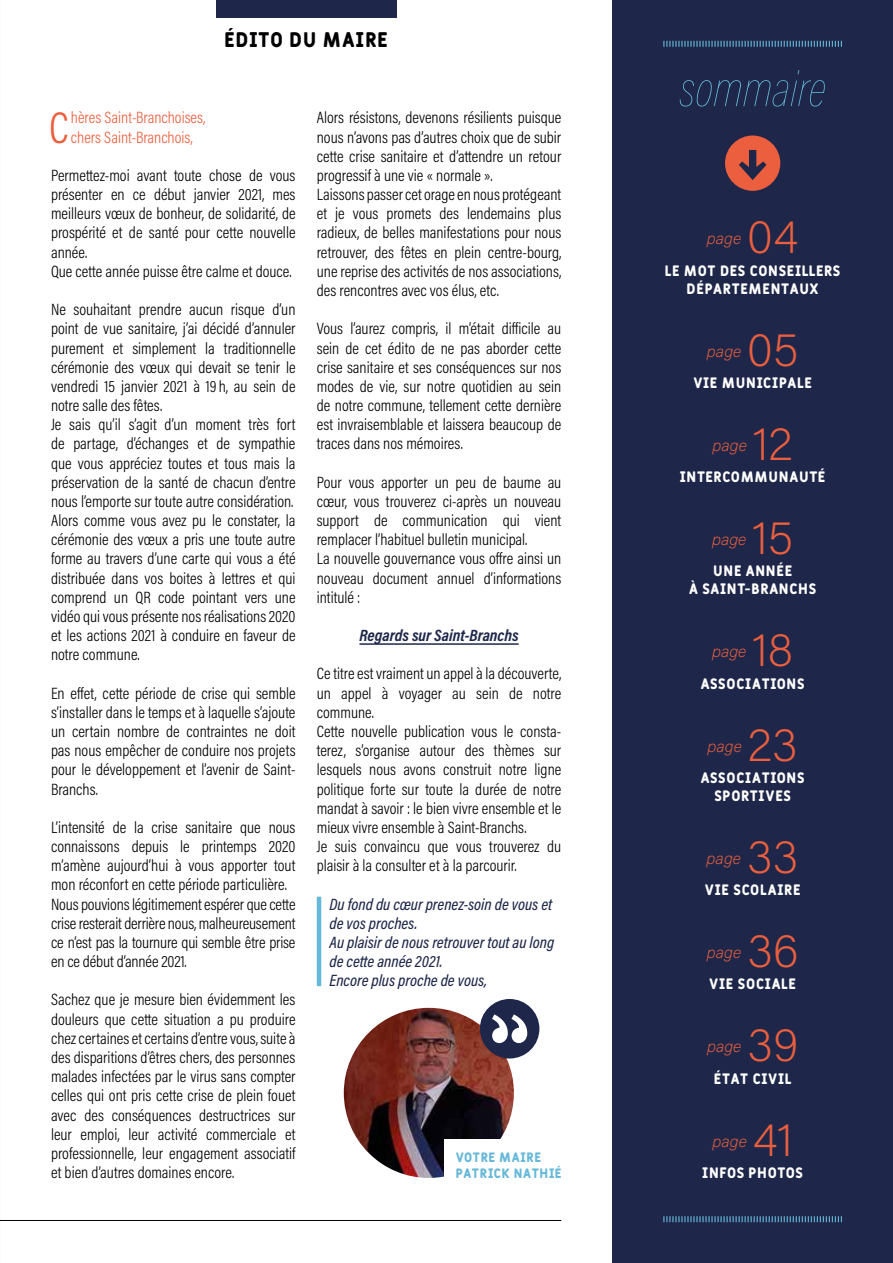
<style>
.page{position:relative;width:893px;height:1263px;background:#fff}
.page>*{position:absolute;margin:0;border:0;box-sizing:border-box;transform-origin:0 0}
.t1{font:italic 100 51px "Acumin Pro Cond";color:#66b8d9}
.t2{font:200 45px "Acumin Pro";color:#eb5f3e}
.t3{font:300 44.7px "Acumin Pro Cond";color:#eb5f3e}
.t4{font:21px "Fulbo Argenta";color:#000}
.t5{font:300 16.5px/19.2px "Acumin Pro Cond";color:#000}
.t6{font:italic 500 16.5px/19.2px "Acumin Pro Cond";color:#1e2749}
.t7{font:300 16.5px/19.2px "Acumin Pro Cond";color:#eb5f3e}
.t8{font:italic 200 16.5px "Acumin Pro";color:#eb5f3e}
.t9{font:italic 700 16.5px "Acumin Pro Cond";color:#1e2749}
.t10{font:15px/18px "Fulbo Argenta";color:#fff;text-align:center}
.t11{font:13.5px/16.2px "Fulbo Argenta";color:#66b8d9}
</style>
<div class="page">
<div style="left:612px;top:0;width:281px;height:1263px;background:#1e2749"></div>
<hr style="left:359px;top:643px;width:160px;height:2px;background:#1e2749">
<hr style="left:317px;top:897px;width:4px;height:89px;background:#66b8d9">
<div style="left:216px;top:0;width:180px;height:17px;background:#1e2749"></div>
<img style="left:344px;top:1008px;width:170px;height:170px;border-radius:85px">
<div style="left:480px;top:999px;width:59px;height:59px;background:#1e2749;border-radius:50%"></div>
<svg style="left:492px;top:1014px;width:35px;height:29px"></svg>
<div style="left:444px;top:1139px;width:72px;height:39px;background:#fff"></div>
<svg style="left:663px;top:1216px;width:179px;height:6px"></svg>
<svg style="left:663px;top:41px;width:179px;height:6px"></svg>
<div style="left:725px;top:136px;width:55px;height:55px;background:#eb5f3e;border-radius:50%"></div>
<svg style="left:739px;top:150px;width:27px;height:30px"></svg>
<hr style="left:0;top:1220px;width:561px;height:1px;background:#000">
<p class="t4" style="left:224px;top:27px;width:166px">ÉDITO DU MAIRE</p>
<h3 class="t3" style="left:49px;top:99px;width:21px">C</h3>
<p class="t7" style="left:71px;top:108px;width:136px">hères Saint-Branchoises, chers Saint-Branchois,</p>
<p class="t5" style="left:51px;top:165px;width:246px">Permettez-moi avant toute chose de vous présenter en ce début janvier 2021, mes meilleurs vœux de bonheur, de solidarité, de prospérité et de santé pour cette nouvelle année.<br>Que cette année puisse être calme et douce.</p>
<p class="t5" style="left:51px;top:300px;width:246px">Ne souhaitant prendre aucun risque d’un point de vue sanitaire, j’ai décidé d’annuler purement et simplement la traditionnelle cérémonie des vœux qui devait se tenir le vendredi 15 janvier 2021 à 19 h, au sein de notre salle des fêtes.<br>Je sais qu’il s’agit d’un moment très fort de partage, d’échanges et de sympathie que vous appréciez toutes et tous mais la préservation de la santé de chacun d’entre nous l’emporte sur toute autre considération.<br>Alors comme vous avez pu le constater, la cérémonie des vœux a pris une toute autre forme au travers d’une carte qui vous a été distribuée dans vos boites à lettres et qui comprend un QR code pointant vers une vidéo qui vous présente nos réalisations 2020 et les actions 2021 à conduire en faveur de notre commune.</p>
<p class="t5" style="left:51px;top:683px;width:246px;text-align:justify">En effet, cette période de crise qui semble s’installer dans le temps et à laquelle s’ajoute un certain nombre de contraintes ne doit pas nous empêcher de conduire nos projets pour le développement et l’avenir de Saint-Branchs.</p>
<p class="t5" style="left:51px;top:817px;width:246px">L’intensité de la crise sanitaire que nous connaissons depuis le printemps 2020 m’amène aujourd’hui à vous apporter tout mon réconfort en cette période particulière.<br>Nous pouvions légitimement espérer que cette crise resterait derrière nous, malheureusement ce n’est pas la tournure qui semble être prise en ce début d’année 2021.</p>
<p class="t5" style="left:51px;top:990px;width:246px;text-align:justify">Sachez que je mesure bien évidemment les douleurs que cette situation a pu produire chez certaines et certains d’entre vous, suite à des disparitions d’êtres chers, des personnes malades infectées par le virus sans compter celles qui ont pris cette crise de plein fouet avec des conséquences destructrices sur leur emploi, leur activité commerciale et professionnelle, leur engagement associatif et bien d’autres domaines encore.</p>
<p class="t5" style="left:317px;top:108px;width:246px">Alors résistons, devenons résilients puisque nous n’avons pas d’autres choix que de subir cette crise sanitaire et d’attendre un retour progressif à une vie « normale ».<br>Laissons passer cet orage en nous protégeant et je vous promets des lendemains plus radieux, de belles manifestations pour nous retrouver, des fêtes en plein centre-bourg, une reprise des activités de nos associations, des rencontres avec vos élus, etc.</p>
<p class="t5" style="left:317px;top:319px;width:246px;text-align:justify">Vous l’aurez compris, il m’était difficile au sein de cet édito de ne pas aborder cette crise sanitaire et ses conséquences sur nos modes de vie, sur notre quotidien au sein de notre commune, tellement cette dernière est invraisemblable et laissera beaucoup de traces dans nos mémoires.</p>
<p class="t5" style="left:317px;top:472px;width:246px">Pour vous apporter un peu de baume au cœur, vous trouverez ci-après un nouveau support de communication qui vient remplacer l’habituel bulletin municipal.<br>La nouvelle gouvernance vous offre ainsi un nouveau document annuel d’informations intitulé :</p>
<p class="t9" style="left:359px;top:624px;width:161px">Regards sur Saint-Branchs</p>
<p class="t5" style="left:317px;top:664px;width:246px">Ce titre est vraiment un appel à la découverte, un appel à voyager au sein de notre commune.<br>Cette nouvelle publication vous le consta&shy;terez, s’organise autour des thèmes sur lesquels nous avons construit notre ligne politique forte sur toute la durée de notre mandat à savoir : le bien vivre ensemble et le mieux vivre ensemble à Saint-Branchs.<br>Je suis convaincu que vous trouverez du plaisir à la consulter et à la parcourir.</p>
<p class="t6" style="left:330px;top:894px;width:226px">Du fond du cœur prenez-soin de vous et de vos proches.<br>Au plaisir de nous retrouver tout au long de cette année 2021.<br>Encore plus proche de vous,</p>
<p class="t11" style="left:455px;top:1149px;width:108px">VOTRE MAIRE<br>PATRICK NATHIÉ</p>
<h1 class="t1" style="left:679px;top:58px;width:148px">sommaire</h1>
<h2 class="t2" style="left:747px;top:207px;width:53px">04</h2>
<p class="t10" style="left:664px;top:262px;width:178px">LE MOT DES CONSEILLERS<br>DÉPARTEMENTAUX</p>
<p class="t8" style="left:707px;top:227px;width:36px">page</p>
<h2 class="t2" style="left:747px;top:319px;width:53px">05</h2>
<p class="t10" style="left:693px;top:374px;width:121px">VIE MUNICIPALE</p>
<p class="t8" style="left:707px;top:339px;width:36px">page</p>
<h2 class="t2" style="left:753px;top:413px;width:41px">12</h2>
<p class="t10" style="left:680px;top:468px;width:148px">INTERCOMMUNAUTÉ</p>
<p class="t8" style="left:713px;top:434px;width:36px">page</p>
<h2 class="t2" style="left:752px;top:507px;width:42px">15</h2>
<p class="t10" style="left:689px;top:563px;width:129px">UNE ANNÉE<br>À SAINT-BRANCHS</p>
<p class="t8" style="left:712px;top:528px;width:36px">page</p>
<h2 class="t2" style="left:752px;top:620px;width:43px">18</h2>
<p class="t10" style="left:700px;top:675px;width:106px">ASSOCIATIONS</p>
<p class="t8" style="left:712px;top:640px;width:36px">page</p>
<h2 class="t2" style="left:748px;top:714px;width:52px">23</h2>
<p class="t10" style="left:700px;top:769px;width:106px">ASSOCIATIONS<br>SPORTIVES</p>
<p class="t8" style="left:707px;top:734px;width:36px">page</p>
<h2 class="t2" style="left:747px;top:826px;width:53px">33</h2>
<p class="t10" style="left:704px;top:882px;width:98px">VIE SCOLAIRE</p>
<p class="t8" style="left:707px;top:847px;width:36px">page</p>
<h2 class="t2" style="left:747px;top:920px;width:53px">36</h2>
<p class="t10" style="left:709px;top:976px;width:89px">VIE SOCIALE</p>
<p class="t8" style="left:707px;top:941px;width:36px">page</p>
<h2 class="t2" style="left:747px;top:1015px;width:53px">39</h2>
<p class="t10" style="left:713px;top:1070px;width:80px">ÉTAT CIVIL</p>
<p class="t8" style="left:707px;top:1035px;width:36px">page</p>
<h2 class="t2" style="left:753px;top:1109px;width:42px">41</h2>
<p class="t10" style="left:702px;top:1164px;width:103px">INFOS PHOTOS</p>
<p class="t8" style="left:712px;top:1129px;width:36px">page</p>
</div>
